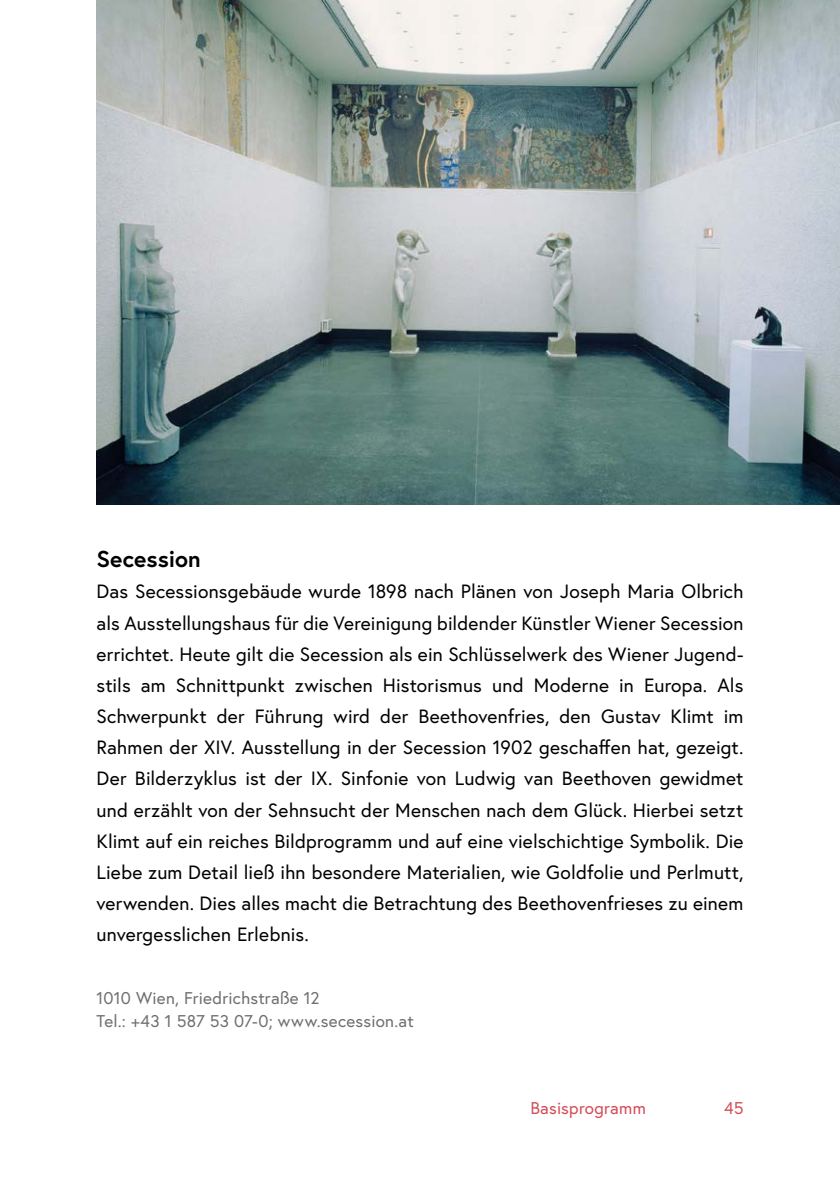
<style>
.page{position:relative;width:840px;height:1191px;background:#fff}
.page>*{position:absolute;margin:0;border:0;box-sizing:border-box;transform-origin:0 0}
.h3_ohne_Nummerierung{font:700 23px "Europa Austria";color:#000}
.p_Abstand_danach{font:19.2px/31.2px "Europa Austria";letter-spacing:.01em;color:#000;text-align:justify}
.p_Bildbeschriftung{font:17px/23.4px "Europa Austria";letter-spacing:.015em;color:#706f6f}
.t1{font:17px "Europa Austria";letter-spacing:.015em;color:#d54b56}
</style>
<div class="page">
<img style="left:96px;top:0;width:743px;height:505px">
<h3 class="h3_ohne_Nummerierung" style="left:96px;top:543px;width:106px">Secession</h3>
<p class="p_Abstand_danach" style="left:96px;top:575px;width:648px">Das Secessionsgebäude wurde 1898 nach Plänen von Joseph Maria Olbrich als Ausstellungshaus für die Vereinigung bildender Künstler Wiener Secession errichtet. Heute gilt die Secession als ein Schlüsselwerk des Wiener Jugend&shy;stils am Schnittpunkt zwischen Historismus und Moderne in Europa. Als Schwerpunkt der Führung wird der Beethovenfries, den Gustav Klimt im Rahmen der XIV. Ausstellung in der Secession 1902 geschaffen hat, gezeigt.<br>Der Bilderzyklus ist der IX. Sinfonie von Ludwig van Beethoven gewidmet und erzählt von der Sehnsucht der Menschen nach dem Glück. Hierbei setzt Klimt auf ein reiches Bildprogramm und auf eine vielschichtige Symbolik. Die Liebe zum Detail ließ ihn besondere Materialien, wie Goldfolie und Perlmutt, verwenden. Dies alles macht die Betrachtung des Beethovenfrieses zu einem unvergesslichen Erlebnis.</p>
<p class="p_Bildbeschriftung" style="left:96px;top:986px;width:318px">1010 Wien, Friedrichstraße 12<br>Tel.: +43 1 587 53 07-0; www.secession.at</p>
<p class="t1" style="left:530px;top:1096px;width:117px">Basisprogramm</p>
<p class="t1" style="left:723px;top:1096px;width:21px">45</p>
</div>
